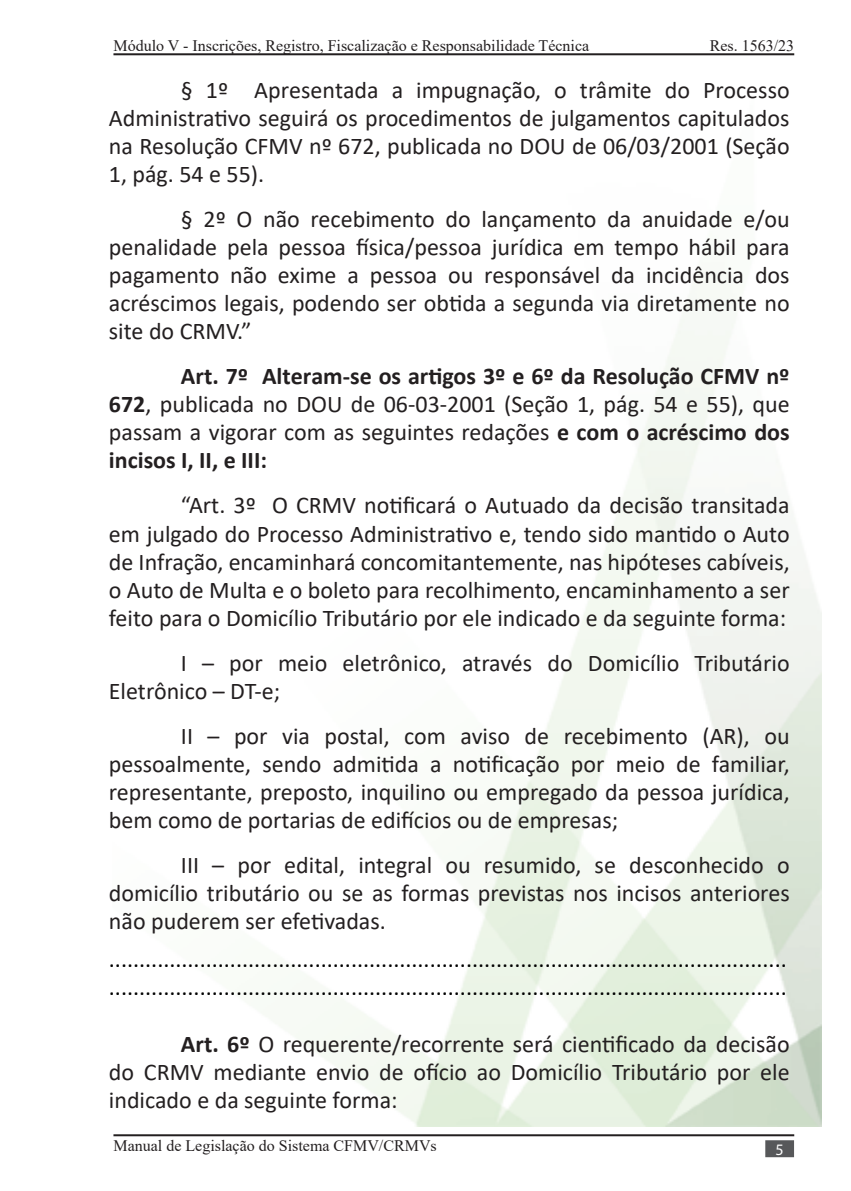
<style>
.page{position:relative;width:851px;height:1191px;background:#fff}
.page>*{position:absolute;margin:0;border:0;box-sizing:border-box;transform-origin:0 0}
.t1{font:24px/28px "Calibri";color:#231f20;text-align:justify}
.t2{font:24px/28px "Calibri";color:#000}
.t3{font:16px "Times New Roman";color:#231f20}
.t4{font:16px "Myriad Pro";color:#fff}
.s1{font-weight:700}
</style>
<div class="page">
<hr style="left:113px;top:1134px;width:681px;height:2px;background:#231f20">
<div style="left:765px;top:1140px;width:28px;height:17px;background:#57585a;border:2px solid #57585a"></div>
<hr style="left:113px;top:53px;width:681px;height:2px;background:#231f20">
<p class="t3" style="left:113px;top:34px;width:477px">Módulo V - Inscrições, Registro, Fiscalização e Responsabilidade Técnica</p>
<p class="t3" style="left:709px;top:34px;width:86px">Res. 1563/23</p>
<p class="t1" style="left:109px;top:76px;width:682px;text-indent:72px">§ 1º Apresentada a impugnação, o trâmite do Processo Administrativo seguirá os procedimentos de julgamentos capitulados na Resolução CFMV nº 672, publicada no DOU de 06/03/2001 (Seção 1, pág. 54 e 55).</p>
<p class="t1" style="left:109px;top:205px;width:682px;text-indent:72px">§ 2º O não recebimento do lançamento da anuidade e/ou penalidade pela pessoa física/pessoa jurídica em tempo hábil para pagamento não exime a pessoa ou responsável da incidência dos acréscimos legais, podendo ser obtida a segunda via diretamente no site do CRMV.”</p>
<p class="t1" style="left:109px;top:362px;width:682px;text-indent:72px"><span class="s1">Art. 7º Alteram-se os artigos 3º e 6º da Resolução CFMV nº 672</span>, publicada no DOU de 06-03-2001 (Seção 1, pág. 54 e 55), que passam a vigorar com as seguintes redações <span class="s1">e com o acréscimo dos incisos I, II, e III:</span></p>
<p class="t1" style="left:109px;top:491px;width:682px;text-indent:72px">“Art. 3º O CRMV notificará o Autuado da decisão transitada em julgado do Processo Administrativo e, tendo sido mantido o Auto de Infração, encaminhará concomitantemente, nas hipóteses cabíveis, o Auto de Multa e o boleto para recolhimento, encaminhamento a ser feito para o Domicílio Tributário por ele indicado e da seguinte forma:</p>
<p class="t1" style="left:109px;top:648px;width:682px;text-indent:72px">I – por meio eletrônico, através do Domicílio Tributário<br>Eletrônico – DT-e;</p>
<p class="t1" style="left:109px;top:721px;width:682px;text-indent:72px">II – por via postal, com aviso de recebimento (AR), ou pessoalmente, sendo admitida a notificação por meio de familiar, representante, preposto, inquilino ou empregado da pessoa jurídica, bem como de portarias de edifícios ou de empresas;</p>
<p class="t1" style="left:109px;top:850px;width:682px;text-indent:72px">III – por edital, integral ou resumido, se desconhecido o domicílio tributário ou se as formas previstas nos incisos anteriores não puderem ser efetivadas.</p>
<p class="t2" style="left:109px;top:944px;width:679px">................................................................................................................ ................................................................................................................</p>
<p class="t1" style="left:109px;top:1029px;width:682px;text-indent:72px"><span class="s1">Art. 6º</span> O requerente/recorrente será cientificado da decisão do CRMV mediante envio de ofício ao Domicílio Tributário por ele indicado e da seguinte forma:</p>
<p class="t3" style="left:113px;top:1134px;width:325px">Manual de Legislação do Sistema CFMV/CRMVs</p>
<p class="t4" style="left:775px;top:1140px;width:10px">5</p>
</div>
